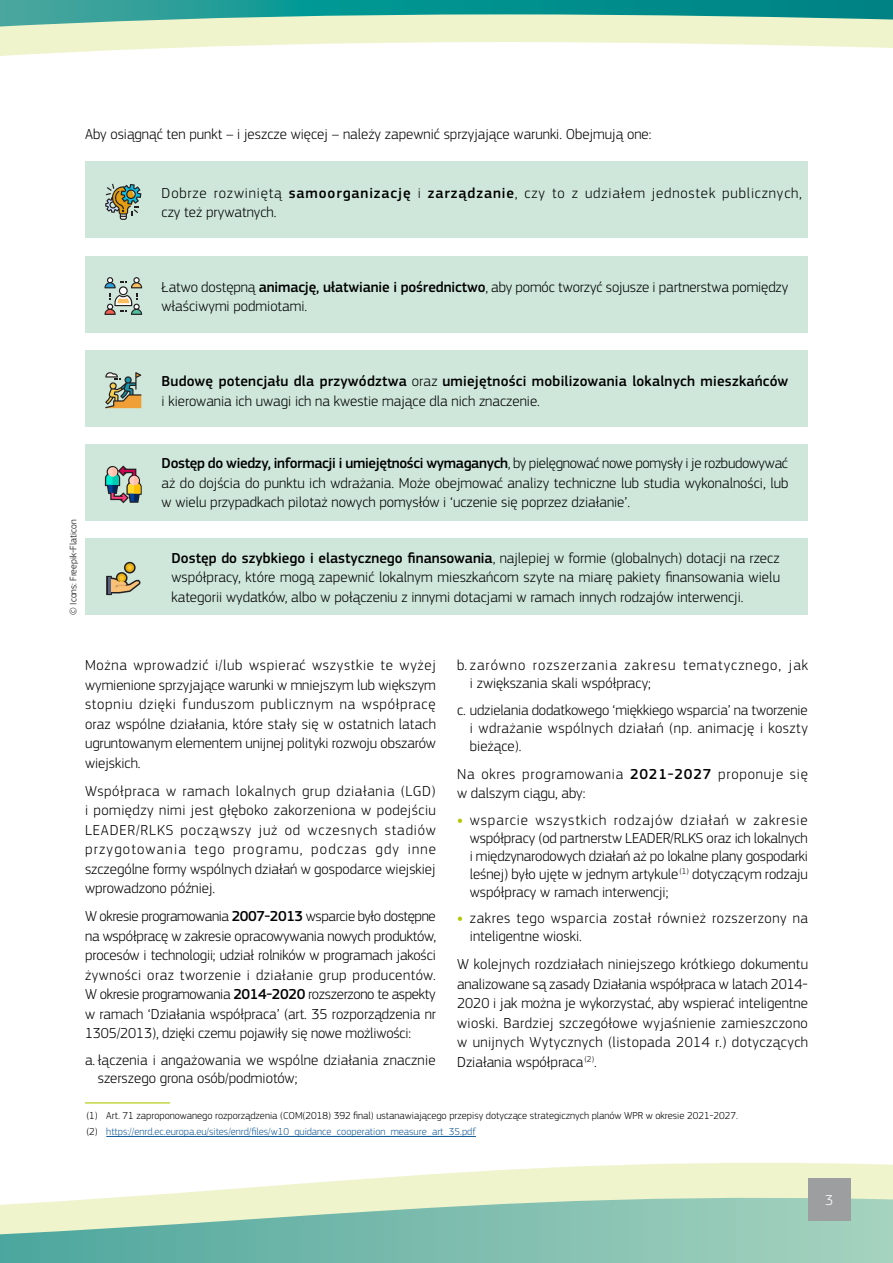
<style>
.page{position:relative;width:893px;height:1263px;background:#fff}
.page>*{position:absolute;margin:0;border:0;box-sizing:border-box;transform-origin:0 0}
.t1{font:300 15px/19.5px "EC Square Sans Pro";color:#000;text-align:justify}
.t2{font:500 15px/19.5px "EC Square Sans Pro";letter-spacing:.015em;color:#000}
.t3{font:300 15px/19.5px "EC Square Sans Pro";letter-spacing:.055em;color:#000}
.t4{font:300 15px/18px "EC Square Sans Pro";letter-spacing:.065em;color:#000}
.t5{font:300 15px/18px "EC Square Sans Pro";letter-spacing:.04em;color:#000}
.t6{font:300 15px/19.5px "EC Square Sans Pro";letter-spacing:.05em;color:#000}
.t7{font:300 15px "EC Square Sans Pro";color:#fff}
.t8{font:300 10.5px/16.2px "EC Square Sans Pro";color:#000}
.t9{font:300 9.75px "EC Square Sans Pro";color:#000}
.s1{font-weight:500}
.s2{font-weight:300}
.s3{color:#165b9a}
.s4{font-weight:700;color:#b1c800}
</style>
<div class="page">
<div style="left:85px;top:162px;width:723px;height:76px;background:#cee7da"></div>
<div style="left:85px;top:256px;width:723px;height:76px;background:#cee7da"></div>
<div style="left:85px;top:350px;width:723px;height:76px;background:#cee7da"></div>
<div style="left:85px;top:444px;width:723px;height:77px;background:#cee7da"></div>
<div style="left:85px;top:538px;width:723px;height:77px;background:#cee7da"></div>
<svg style="left:105px;top:184px;width:36px;height:36px"></svg>
<svg style="left:104px;top:277px;width:38px;height:38px"></svg>
<svg style="left:105px;top:372px;width:36px;height:36px"></svg>
<svg style="left:105px;top:465px;width:37px;height:38px"></svg>
<div style="left:124px;top:562px;width:12px;height:11px;border:3px solid #231f20;border-radius:50%"></div>
<svg style="left:125px;top:563px;width:9px;height:9px"></svg>
<svg style="left:106px;top:565px;width:35px;height:31px"></svg>
<hr style="left:85px;top:1102px;width:85px;height:1px;background:#b1c800">
<hr style="left:106px;top:1136px;width:370px;height:1px;background:#165b9a">
<svg style="left:220px;top:1163px;width:673px;height:27px;fill:#eff4cd"></svg>
<svg style="left:0;top:1190px;width:893px;height:73px;background:#9fceb9"></svg>
<div style="left:808px;top:1178px;width:42px;height:42px;background:#9c9e9f"></div>
<svg style="left:0;top:0;width:893px;height:56px"></svg>
<p class="t1" style="left:85px;top:124px;width:568px">Aby osiągnąć ten punkt – i jeszcze więcej – należy zapewnić sprzyjające warunki. Obejmują one:</p>
<p class="t3" style="left:162px;top:183px;width:642px">Dobrze rozwiniętą <span class="s1">samoorganizację</span> i <span class="s1">zarządzanie</span>, czy to z udziałem jednostek publicznych, czy też prywatnych.</p>
<p class="t1" style="left:162px;top:277px;width:628px">Łatwo dostępną <span class="s1">animację, ułatwianie i pośrednictwo</span>, aby pomóc tworzyć sojusze i partnerstwa pomiędzy właściwymi podmiotami.</p>
<p class="t2" style="left:162px;top:372px;width:628px">Budowę potencjału dla przywództwa <span class="s2">oraz</span> umiejętności mobilizowania lokalnych mieszkańców <span class="s2">i kierowania ich uwagi ich na kwestie mające dla nich znaczenie.</span></p>
<p class="t9" style="left:68px;top:615px;width:96px;rotate:-90deg">© Icons: Freepik-Flaticon</p>
<p class="t1" style="left:162px;top:454px;width:628px"><span class="s1">Dostęp do wiedzy, informacji i umiejętności wymaganych</span>, by pielęgnować nowe pomysły i je rozbudowywać aż do dojścia do punktu ich wdrażania. Może obejmować analizy techniczne lub studia wykonalności, lub w wielu przypadkach pilotaż nowych pomysłów i ‘uczenie się poprzez działanie’.</p>
<p class="t1" style="left:171px;top:548px;width:610px"><span class="s1">Dostęp do szybkiego i elastycznego finansowania</span>, najlepiej w formie (globalnych) dotacji na rzecz współpracy, które mogą zapewnić lokalnym mieszkańcom szyte na miarę pakiety finansowania wielu kategorii wydatków, albo w połączeniu z innymi dotacjami w ramach innych rodzajów interwencji.</p>
<p class="t1" style="left:85px;top:656px;width:352px">Można wprowadzić i/lub wspierać wszystkie te wyżej wymienione sprzyjające warunki w mniejszym lub większym stopniu dzięki funduszom publicznym na współpracę oraz wspólne działania, które stały się w ostatnich latach ugruntowanym elementem unijnej polityki rozwoju obszarów wiejskich.</p>
<p class="t1" style="left:85px;top:781px;width:353px">Współpraca w ramach lokalnych grup działania (LGD) i pomiędzy nimi jest głęboko zakorzeniona w podejściu LEADER/RLKS począwszy już od wczesnych stadiów przygotowania tego programu, podczas gdy inne szczególne formy wspólnych działań w gospodarce wiejskiej wprowadzono później.</p>
<p class="t1" style="left:85px;top:907px;width:353px">W okresie programowania <span class="s1">2007-2013</span> wsparcie było dostępne na współpracę w zakresie opracowywania nowych produktów, procesów i technologii; udział rolników w programach jakości żywności oraz tworzenie i działanie grup producentów.<br>W okresie programowania <span class="s1">2014-2020</span> rozszerzono te aspekty w ramach ‘Działania współpraca’ (art. 35 rozporządzenia nr 1305/2013), dzięki czemu pojawiły się nowe możliwości:</p>
<p class="t1" style="left:98px;top:1051px;width:339px;line-height:18px;text-indent:-13px">a. łączenia i angażowania we wspólne działania znacznie szerszego grona osób/podmiotów;</p>
<p class="t8" style="left:86px;top:1107px;width:653px">(1) Art. 71 zaproponowanego rozporządzenia (COM(2018) 392 final) ustanawiającego przepisy dotyczące strategicznych planów WPR w okresie 2021-2027. (2) <span class="s3">https://enrd.ec.europa.eu/sites/enrd/files/w10_guidance_cooperation_measure_art_35.pdf</span></p>
<p class="t4" style="left:470px;top:656px;width:340px;text-indent:-13px">b. zarówno rozszerzania zakresu tematycznego, jak i zwiększania skali współpracy;</p>
<p class="t1" style="left:470px;top:701px;width:340px;line-height:18px;text-indent:-13px">c. udzielania dodatkowego ‘miękkiego wsparcia’ na tworzenie i wdrażanie wspólnych działań (np. animację i koszty bieżące).</p>
<p class="t6" style="left:457px;top:764px;width:352px">Na okres programowania <span class="s1">2021-2027</span> proponuje się w dalszym ciągu, aby:</p>
<p class="t1" style="left:470px;top:811px;width:340px;line-height:18px;text-indent:-13px"><span class="s4">•</span> wsparcie wszystkich rodzajów działań w zakresie współpracy (od partnerstw LEADER/RLKS oraz ich lokalnych i międzynarodowych działań aż po lokalne plany gospodarki leśnej) było ujęte w jednym artykule<sup>(1)</sup> dotyczącym rodzaju współpracy w ramach interwencji;</p>
<p class="t5" style="left:470px;top:909px;width:340px;text-indent:-13px"><span class="s4">•</span> zakres tego wsparcia został również rozszerzony na inteligentne wioski.</p>
<p class="t1" style="left:457px;top:955px;width:353px">W kolejnych rozdziałach niniejszego krótkiego dokumentu analizowane są zasady Działania współpraca w latach 2014- 2020 i jak można je wykorzystać, aby wspierać inteligentne wioski. Bardziej szczegółowe wyjaśnienie zamieszczono w unijnych Wytycznych (listopada 2014 r.) dotyczących Działania współpraca<sup>(2)</sup>.</p>
<p class="t7" style="left:825px;top:1191px;width:10px">3</p>
</div>
